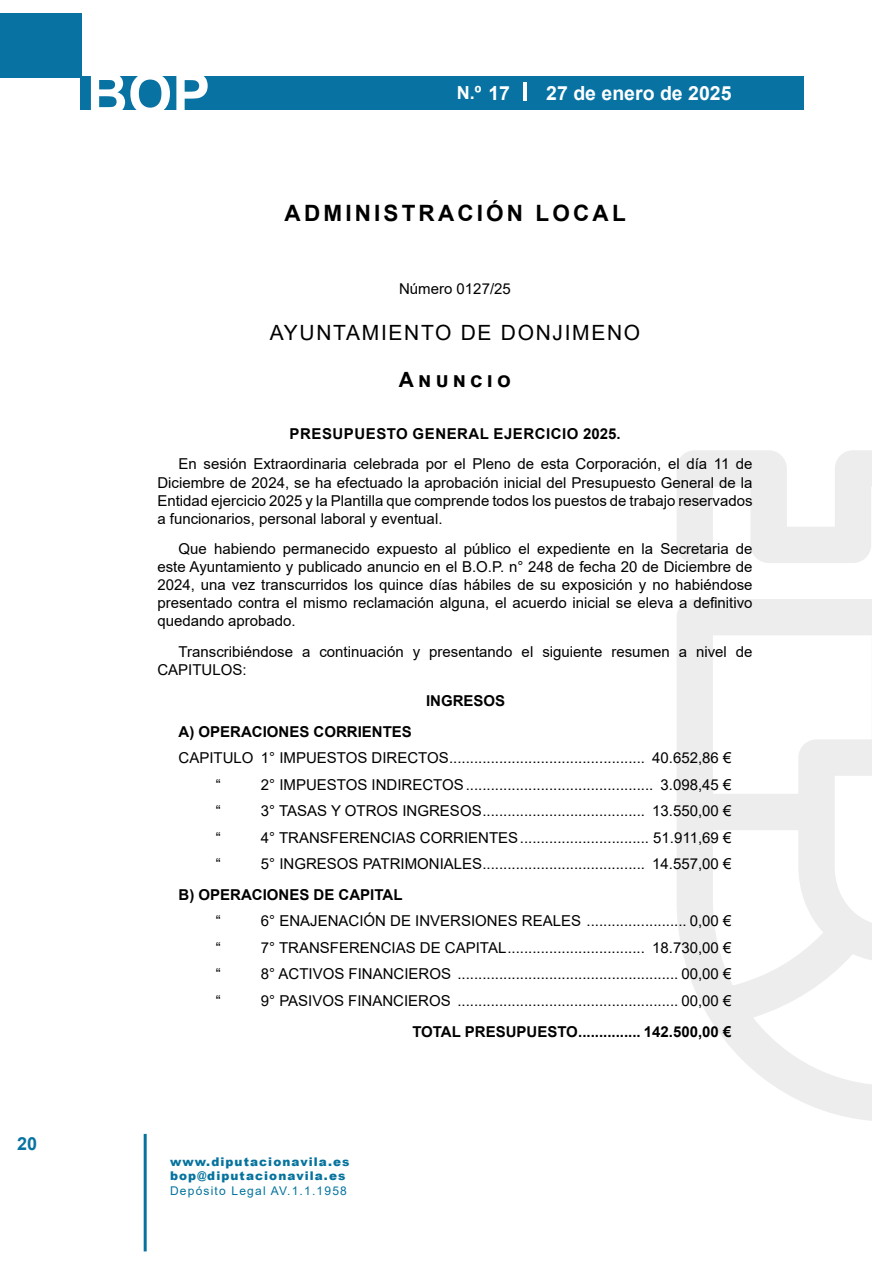
<style>
.page{position:relative;width:893px;height:1263px;background:#fff}
.page>*{position:absolute;margin:0;border:0;box-sizing:border-box;transform-origin:0 0}
.t1{font:700 57px "Arial";color:#fff}
.SECCION{font:700 22.5px "Arial";letter-spacing:.14em;color:#000}
.ORGANISMO{font:21px "Arial";letter-spacing:.08em;color:#000}
.ANUNCIO_1{font:21px "Arial Bold MT2";letter-spacing:.2em;color:#000}
.t2{font:700 19.5px "Arial";color:#fff}
.t3{font:700 18px "Arial";color:#fff}
.t4{font:700 18px "Arial";color:#0873a3}
.TEXTO{font:15px/18px "Arial";color:#000;text-align:justify}
.TEXTO-2{font:700 15px "Arial";color:#000}
.ANUNCIO_2{font:700 15px "Arial";letter-spacing:.035em;color:#000}
.REFERENCIA{font:15px "Arial";color:#000}
.t5{font:900 12px/14.4px "Arial";letter-spacing:.09em;color:#05739e}
.t6{font:12px "Arial";letter-spacing:.1em;color:#05739e}
.s1{font-size:19.5px}
.s2{font-family:"Arial MT2"}
</style>
<div class="page">
<div style="left:0;top:13px;width:81px;height:64px;background:#0873a3"></div>
<div style="left:80px;top:77px;width:724px;height:33px;background:#0873a3"></div>
<hr style="left:144px;top:1134px;width:3px;height:117px;background:#05739e">
<hr style="left:524px;top:83px;width:3px;height:18px;background:#fff">
<svg style="left:677px;top:450px;width:195px;height:671px"></svg>
<p class="t4" style="left:17px;top:1131px;width:22px">20</p>
<h1 class="t1" style="left:87px;top:54px;width:125px">BOP</h1>
<p class="t3" style="left:457px;top:80px;width:55px">N.º <span class="s1">17</span></p>
<h3 class="t2" style="left:546px;top:80px;width:187px">27 de enero de 2025</h3>
<p class="SECCION" style="left:285px;top:197px;width:343px">ADMINISTRACIÓN LOCAL</p>
<p class="REFERENCIA" style="left:399px;top:278px;width:113px">Número 0127/25</p>
<p class="ORGANISMO" style="left:270px;top:318px;width:372px">AYUNTAMIENTO DE DONJIMENO</p>
<p class="ANUNCIO_1" style="left:399px;top:364px;width:114px">Anuncio</p>
<p class="ANUNCIO_2" style="left:290px;top:423px;width:332px">PRESUPUESTO GENERAL EJERCICIO 2025.</p>
<p class="TEXTO" style="left:157px;top:455px;width:597px;text-indent:21px">En sesión Extraordinaria celebrada por el Pleno de esta Corporación, el día 11 de Diciembre de 2024, se ha efectuado la aprobación inicial del Presupuesto General de la Entidad ejercicio 2025 y la Plantilla que comprende todos los puestos de trabajo reservados a funcionarios, personal laboral y eventual.</p>
<p class="TEXTO" style="left:157px;top:540px;width:597px;text-indent:21px">Que habiendo permanecido expuesto al público el expediente en la Secretaria de este Ayuntamiento y publicado anuncio en el B.O.P. n° 248 de fecha 20 de Diciembre de 2024, una vez transcurridos los quince días hábiles de su exposición y no habiéndose <span class="s2">presentado contra el mismo reclamación alguna, el acuerdo inicial se eleva a definitivo </span>quedando aprobado.</p>
<p class="TEXTO" style="left:157px;top:643px;width:597px;text-indent:21px">Transcribiéndose a continuación y presentando el siguiente resumen a nivel de<br>CAPITULOS:</p>
<p class="TEXTO-2" style="left:426px;top:690px;width:81px">INGRESOS</p>
<p class="TEXTO-2" style="left:179px;top:721px;width:235px">A) OPERACIONES CORRIENTES</p>
<p class="TEXTO" style="left:179px;top:749px;width:554px">CAPITULO 1° IMPUESTOS DIRECTOS............................................... 40.652,86 €</p>
<p class="TEXTO" style="left:216px;top:775px;width:6px">“</p>
<p class="TEXTO" style="left:261px;top:775px;width:472px">2° IMPUESTOS INDIRECTOS............................................. 3.098,45 €</p>
<p class="TEXTO" style="left:216px;top:802px;width:6px">“</p>
<p class="TEXTO" style="left:261px;top:802px;width:472px">3° TASAS Y OTROS INGRESOS....................................... 13.550,00 €</p>
<p class="TEXTO" style="left:216px;top:828px;width:6px">“</p>
<p class="TEXTO" style="left:261px;top:828px;width:472px">4° TRANSFERENCIAS CORRIENTES............................... 51.911,69 €</p>
<p class="TEXTO" style="left:216px;top:855px;width:6px">“</p>
<p class="TEXTO" style="left:261px;top:855px;width:472px">5° INGRESOS PATRIMONIALES....................................... 14.557,00 €</p>
<p class="TEXTO-2" style="left:179px;top:884px;width:225px">B) OPERACIONES DE CAPITAL</p>
<p class="TEXTO" style="left:216px;top:912px;width:6px">“</p>
<p class="TEXTO" style="left:261px;top:912px;width:472px">6° ENAJENACIÓN DE INVERSIONES REALES ........................ 0,00 €</p>
<p class="TEXTO" style="left:216px;top:938px;width:6px">“</p>
<p class="TEXTO" style="left:261px;top:938px;width:472px">7° TRANSFERENCIAS DE CAPITAL................................. 18.730,00 €</p>
<p class="TEXTO" style="left:216px;top:965px;width:6px">“</p>
<p class="TEXTO" style="left:261px;top:965px;width:472px">8° ACTIVOS FINANCIEROS ..................................................... 00,00 €</p>
<p class="TEXTO" style="left:216px;top:991px;width:6px">“</p>
<p class="TEXTO" style="left:261px;top:991px;width:472px">9° PASIVOS FINANCIEROS ..................................................... 00,00 €</p>
<p class="TEXTO-2" style="left:412px;top:1021px;width:320px">TOTAL PRESUPUESTO............... 142.500,00 €</p>
<p class="t5" style="left:170px;top:1154px;width:181px">www.diputacionavila.es bop@diputacionavila.es</p>
<p class="t6" style="left:170px;top:1182px;width:178px">Depósito Legal AV.1.1.1958</p>
</div>
